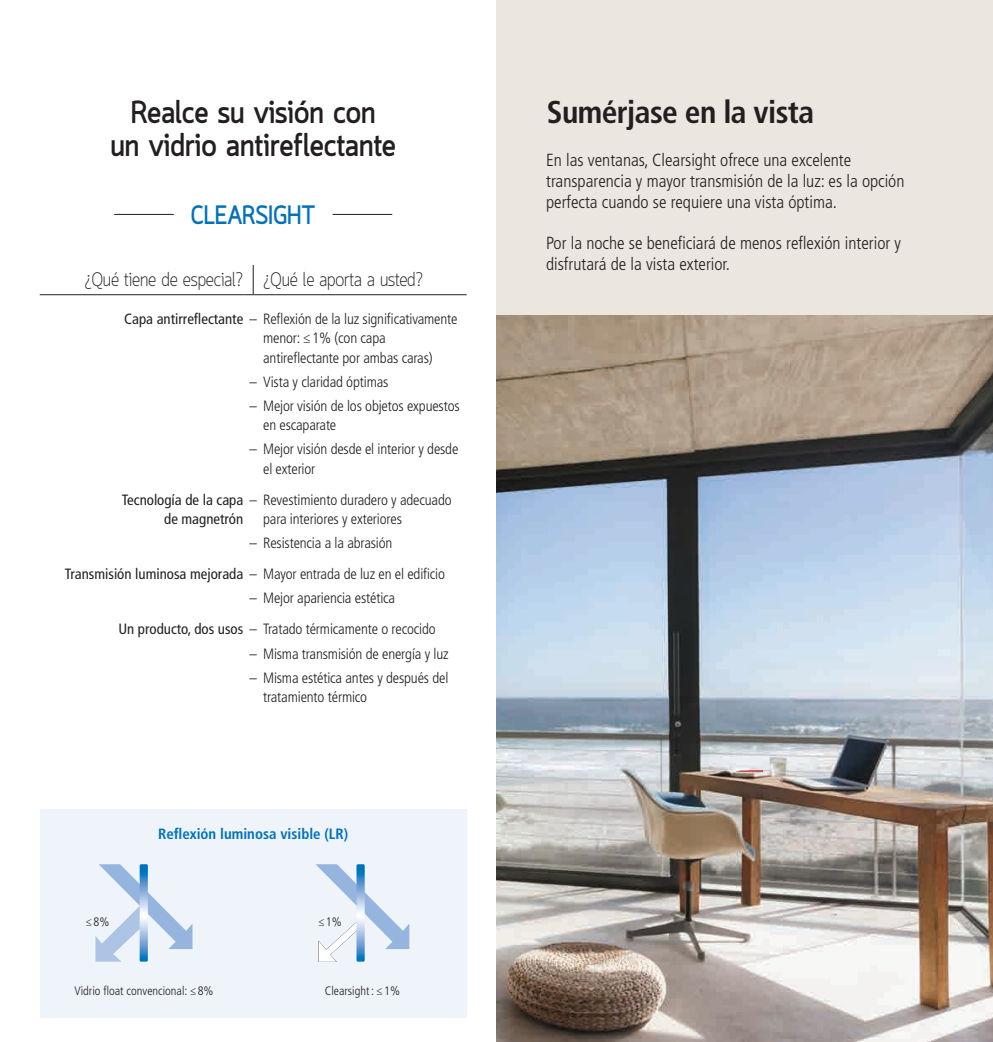
<style>
.page{position:relative;width:993px;height:1042px;background:#fff}
.page>*{position:absolute;margin:0;border:0;box-sizing:border-box;transform-origin:0 0}
.titre_1_28{font:700 31.5px/33.2px "Quark";color:#231f20;text-align:center;scale:.95 1}
.t1{font:700 condensed 31.5px "Frutiger LT Std";letter-spacing:-.02em;color:#231f20}
.titre_1_28-2{font:700 26.25px "Quark";letter-spacing:-.01em;color:#0072bc;scale:.9 1}
.titre_2_12{font:300 19.25px "Quark";letter-spacing:-.01em;color:#231f20;scale:.92 1}
.t2{font:300 condensed 17.5px/21px "Frutiger LT Std";color:#231f20}
.t3{font:300 condensed 14.88px/19.2px "Frutiger LT Std";letter-spacing:-.01em;color:#231f20}
.t4{font:700 condensed 14.88px "Frutiger LT Std";color:#0072bc}
.t5{font:300 condensed 12.25px "Frutiger LT Std";color:#231f20}
.s1{font-weight:400}
</style>
<div class="page">
<div style="left:496px;top:0;width:496px;height:1042px;background:#ece6e0"></div>
<img style="left:496px;top:315px;width:496px;height:727px">
<div style="left:40px;top:809px;width:426px;height:208px;background:#eff4fa"></div>
<svg style="left:95px;top:864px;width:97px;height:97px"></svg>
<svg style="left:316px;top:864px;width:93px;height:98px"></svg>
<hr style="left:40px;top:294px;width:203px;height:1px;background:#231f20">
<svg style="left:243px;top:265px;width:20px;height:30px"></svg>
<hr style="left:263px;top:294px;width:203px;height:1px;background:#231f20">
<hr style="left:114px;top:214px;width:60px;height:1px;background:#231f20">
<hr style="left:332px;top:214px;width:60px;height:1px;background:#231f20">
<p class="titre_1_28" style="left:110px;top:98px;width:302px">Realce su visión con<br>un vidrio antireflectante</p>
<p class="titre_1_28-2" style="left:191px;top:199px;width:140px">CLEARSIGHT</p>
<p class="titre_2_12" style="left:84px;top:268px;width:174px">¿Qué tiene de especial?</p>
<p class="titre_2_12" style="left:263px;top:268px;width:175px">¿Qué le aporta a usted?</p>
<p class="t3" style="left:124px;top:309px;width:335px"><span class="s1">Capa antirreflectante</span> – Reflexión de la luz significativamente</p>
<p class="t3" style="left:263px;top:329px;width:171px">menor: ≤1% (con capa antireflectante por ambas caras)</p>
<p class="t3" style="left:249px;top:372px;width:140px">– Vista y claridad óptimas</p>
<p class="t3" style="left:249px;top:396px;width:212px">– Mejor visión de los objetos expuestos</p>
<p class="t3" style="left:249px;top:440px;width:210px">– Mejor visión desde el interior y desde</p>
<p class="t3" style="left:263px;top:416px;width:75px">en escaparate</p>
<p class="t3" style="left:263px;top:459px;width:54px">el exterior</p>
<p class="t3" style="left:164px;top:490px;width:289px;text-indent:-42px"><span class="s1">Tecnología de la capa</span> – Revestimiento duradero y adecuado <span class="s1">de magnetrón</span></p>
<p class="t3" style="left:249px;top:533px;width:144px">– Resistencia a la abrasión</p>
<p class="t3" style="left:263px;top:509px;width:140px">para interiores y exteriores</p>
<p class="t3" style="left:65px;top:564px;width:381px"><span class="s1">Transmisión luminosa mejorada</span> – Mayor entrada de luz en el edificio</p>
<p class="t3" style="left:249px;top:589px;width:147px">– Mejor apariencia estética</p>
<p class="t3" style="left:118px;top:620px;width:319px"><span class="s1">Un producto, dos usos</span> – Tratado térmicamente o recocido</p>
<p class="t3" style="left:249px;top:644px;width:201px">– Misma transmisión de energía y luz</p>
<p class="t3" style="left:249px;top:668px;width:200px">– Misma estética antes y después del</p>
<p class="t3" style="left:263px;top:687px;width:105px">tratamiento térmico</p>
<p class="t4" style="left:158px;top:825px;width:191px">Reflexión luminosa visible (LR)</p>
<p class="t5" style="left:86px;top:915px;width:25px">≤8%</p>
<p class="t5" style="left:318px;top:915px;width:25px">≤1%</p>
<p class="t5" style="left:74px;top:984px;width:141px">Vidrio float convencional: ≤ 8%</p>
<p class="t5" style="left:325px;top:984px;width:77px">Clearsight: ≤ 1%</p>
<p class="t1" style="left:546px;top:93px;width:268px">Sumérjase en la vista</p>
<p class="t2" style="left:546px;top:149px;width:360px">En las ventanas, Clearsight ofrece una excelente transparencia y mayor transmisión de la luz: es la opción perfecta cuando se requiere una vista óptima.</p>
<p class="t2" style="left:546px;top:232px;width:356px">Por la noche se beneficiará de menos reflexión interior y disfrutará de la vista exterior.</p>
</div>
